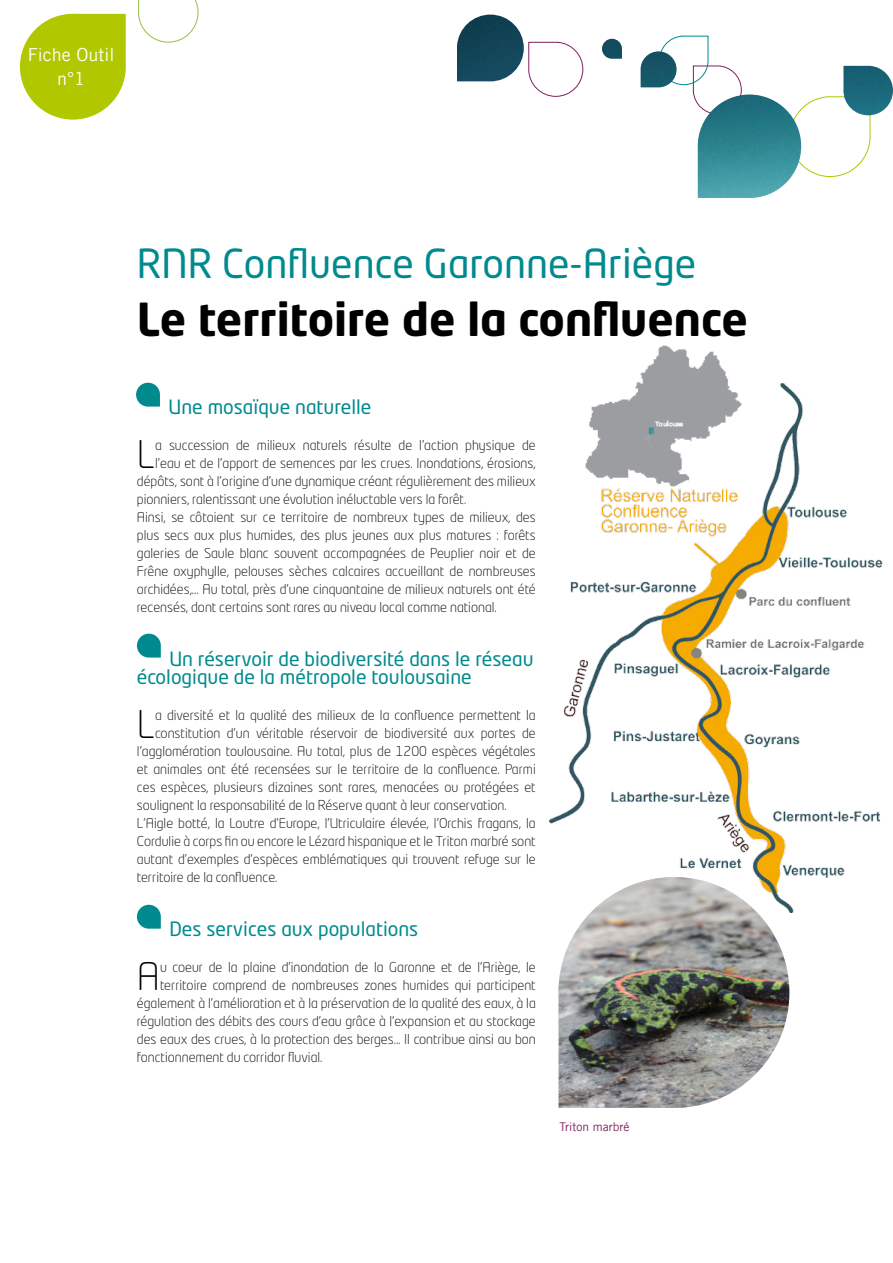
<style>
.page{position:relative;width:893px;height:1263px;background:#fff}
.page>*{position:absolute;margin:0;border:0;box-sizing:border-box;transform-origin:0 0}
.t1{font:700 45px "Neo Tech Std";color:#000}
.t2{font:39.6px "Neo Tech Std";color:#008a8e}
.t3{font:300 37.8px "Neo Tech Std";color:#000}
.t4{font:19.5px/18px "Neo Tech Std";color:#008a8e}
.t5{font:18px/24.3px "Trade Gothic LT";color:#fff;text-align:center}
.t6{font:300 13.5px "Neo Tech Std";color:#000}
.t7{font:12px "Trade Gothic LT";color:#80215d}
</style>
<div class="page">
<svg style="left:20px;top:14px;width:106px;height:106px"></svg>
<svg style="left:138px;top:0;width:61px;height:43px"></svg>
<img style="left:457px;top:15px;width:436px;height:183px">
<img style="left:640px;top:345px;width:88px;height:35px">
<svg style="left:137px;top:634px;width:24px;height:23px"></svg>
<svg style="left:137px;top:905px;width:24px;height:24px"></svg>
<img style="left:558px;top:912px;width:231px;height:196px">
<svg style="left:136px;top:383px;width:24px;height:24px"></svg>
<img style="left:550px;top:380px;width:333px;height:532px">
<h3 class="t5" style="left:28px;top:42px;width:88px">Fiche Outil n°1</h3>
<h2 class="t2" style="left:137px;top:239px;width:561px">RNR Confluence Garonne-Ariège</h2>
<h1 class="t1" style="left:137px;top:290px;width:613px">Le territoire de la confluence</h1>
<h3 class="t4" style="left:168px;top:398px;width:205px">Une mosaïque naturelle</h3>
<h3 class="t3" style="left:137px;top:432px;width:20px">L</h3>
<p class="t6" style="left:155px;top:437px;width:382px">a succession de milieux naturels résulte de l’action physique de</p>
<p class="t6" style="left:155px;top:455px;width:382px">l’eau et de l’apport de semences par les crues. Inondations, érosions,</p>
<p class="t6" style="left:137px;top:473px;width:400px">dépôts, sont à l’origine d’une dynamique créant régulièrement des milieux</p>
<p class="t6" style="left:137px;top:491px;width:331px">pionniers, ralentissant une évolution inéluctable vers la forêt.</p>
<p class="t6" style="left:137px;top:509px;width:400px">Ainsi, se côtoient sur ce territoire de nombreux types de milieux, des</p>
<p class="t6" style="left:137px;top:527px;width:400px">plus secs aux plus humides, des plus jeunes aux plus matures : forêts</p>
<p class="t6" style="left:137px;top:545px;width:400px">galeries de Saule blanc souvent accompagnées de Peuplier noir et de</p>
<p class="t6" style="left:137px;top:563px;width:400px">Frêne oxyphylle, pelouses sèches calcaires accueillant de nombreuses</p>
<p class="t6" style="left:137px;top:581px;width:400px">orchidées,... Au total, près d’une cinquantaine de milieux naturels ont été</p>
<p class="t6" style="left:137px;top:599px;width:361px">recensés, dont certains sont rares au niveau local comme national.</p>
<h3 class="t4" style="left:137px;top:650px;width:398px;text-indent:32px">Un réservoir de biodiversité dans le réseau écologique de la métropole toulousaine</h3>
<h3 class="t3" style="left:137px;top:702px;width:20px">L</h3>
<p class="t6" style="left:155px;top:707px;width:382px">a diversité et la qualité des milieux de la confluence permettent la</p>
<p class="t6" style="left:155px;top:725px;width:382px">constitution d’un véritable réservoir de biodiversité aux portes de</p>
<p class="t6" style="left:137px;top:743px;width:400px">l’agglomération toulousaine. Au total, plus de 1200 espèces végétales</p>
<p class="t6" style="left:137px;top:761px;width:400px">et animales ont été recensées sur le territoire de la confluence. Parmi</p>
<p class="t6" style="left:137px;top:779px;width:400px">ces espèces, plusieurs dizaines sont rares, menacées ou protégées et</p>
<p class="t6" style="left:137px;top:797px;width:371px">soulignent la responsabilité de la Réserve quant à leur conservation.</p>
<p class="t6" style="left:137px;top:815px;width:400px">L’Aigle botté, la Loutre d’Europe, l’Utriculaire élevée, l’Orchis fragans, la</p>
<p class="t6" style="left:137px;top:833px;width:400px">Cordulie à corps fin ou encore le Lézard hispanique et le Triton marbré sont</p>
<p class="t6" style="left:137px;top:851px;width:400px">autant d’exemples d’espèces emblématiques qui trouvent refuge sur le</p>
<p class="t6" style="left:137px;top:869px;width:142px">territoire de la confluence.</p>
<h3 class="t4" style="left:169px;top:920px;width:251px">Des services aux populations</h3>
<h3 class="t3" style="left:137px;top:954px;width:25px">A</h3>
<p class="t6" style="left:160px;top:959px;width:377px">u coeur de la plaine d’inondation de la Garonne et de l’Ariège, le</p>
<p class="t6" style="left:160px;top:977px;width:377px">territoire comprend de nombreuses zones humides qui participent</p>
<p class="t6" style="left:137px;top:995px;width:400px">également à l’amélioration et à la préservation de la qualité des eaux, à la</p>
<p class="t6" style="left:137px;top:1013px;width:400px">régulation des débits des cours d’eau grâce à l’expansion et au stockage</p>
<p class="t6" style="left:137px;top:1031px;width:400px">des eaux des crues, à la protection des berges... Il contribue ainsi au bon</p>
<p class="t6" style="left:137px;top:1049px;width:187px">fonctionnement du corridor fluvial.</p>
<p class="t7" style="left:559px;top:1119px;width:71px">Triton marbré</p>
</div>
